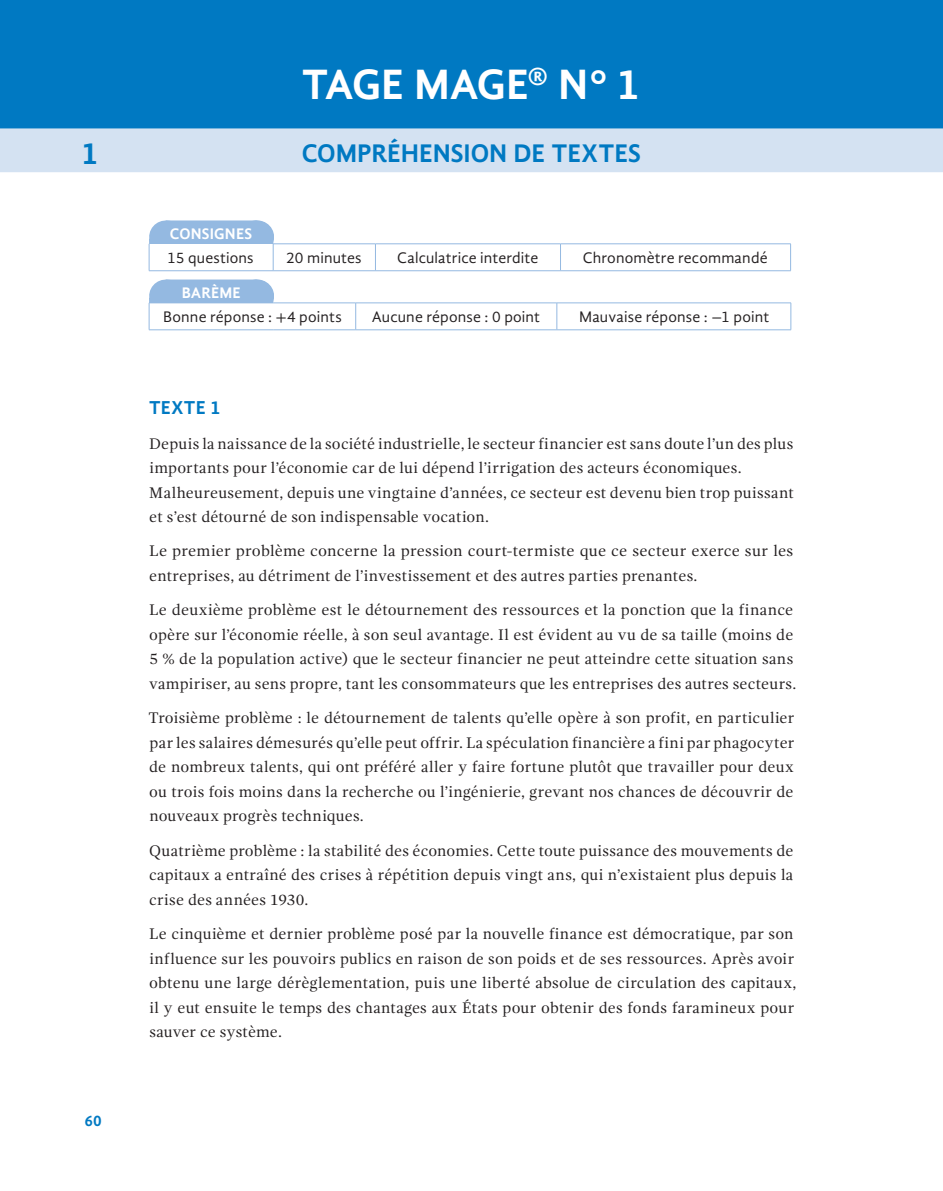
<style>
.page{position:relative;width:943px;height:1191px;background:#fff}
.page>*{position:absolute;margin:0;border:0;box-sizing:border-box;transform-origin:0 0}
.t1{font:700 43.75px "Gandhi Sans";letter-spacing:-.025em;color:#fff}
.t2{font:700 31.5px "Gandhi Sans";color:#0079c2}
.t3{font:700 26.25px "Gandhi Sans";letter-spacing:-.005em;color:#0079c2}
.t4{font:700 19.25px "Gandhi Sans";letter-spacing:-.005em;color:#0079c2}
.t5{font:15.75px/24.5px "Gandhi Serif";letter-spacing:.01em;color:#231f20}
.t6{font:15.75px/24.5px "Gandhi Sans";letter-spacing:.01em;color:#231f20}
.t7{font:700 15.75px "Gandhi Sans";letter-spacing:.01em;color:#fff}
.t8{font:700 15.75px "Gandhi Sans";color:#0079c2}
.s1{font-weight:700;color:#fff}
.s2{font-family:"STIX General"}
</style>
<div class="page">
<div style="left:0;top:0;width:943px;height:131px;background:#0079c2"></div>
<div style="left:0;top:128px;width:943px;height:44px;background:#d4e2f2"></div>
<svg style="left:149px;top:244px;width:1px;height:26px"></svg>
<hr style="left:273px;top:243px;width:102px;height:1px;background:#94b9e1">
<svg style="left:273px;top:244px;width:1px;height:26px"></svg>
<hr style="left:375px;top:243px;width:185px;height:1px;background:#94b9e1">
<svg style="left:375px;top:244px;width:1px;height:26px"></svg>
<hr style="left:560px;top:243px;width:230px;height:1px;background:#94b9e1">
<svg style="left:560px;top:244px;width:1px;height:26px"></svg>
<svg style="left:790px;top:244px;width:1px;height:26px"></svg>
<hr style="left:149px;top:270px;width:124px;height:1px;background:#94b9e1">
<hr style="left:273px;top:270px;width:102px;height:1px;background:#94b9e1">
<hr style="left:375px;top:270px;width:185px;height:1px;background:#94b9e1">
<hr style="left:560px;top:270px;width:230px;height:1px;background:#94b9e1">
<div style="left:166px;top:220px;width:90px;height:24px;background:#94b9e1"></div>
<svg style="left:211px;top:220px;width:46px;height:19px"></svg>
<div style="left:149px;top:239px;width:124px;height:5px;background:#94b9e1"></div>
<svg style="left:556px;top:303px;width:1px;height:26px"></svg>
<svg style="left:355px;top:303px;width:1px;height:26px"></svg>
<svg style="left:149px;top:303px;width:1px;height:26px"></svg>
<hr style="left:273px;top:302px;width:83px;height:1px;background:#94b9e1">
<hr style="left:356px;top:302px;width:201px;height:1px;background:#94b9e1">
<hr style="left:557px;top:302px;width:234px;height:1px;background:#94b9e1">
<svg style="left:790px;top:303px;width:1px;height:26px"></svg>
<hr style="left:149px;top:329px;width:124px;height:1px;background:#94b9e1">
<hr style="left:273px;top:329px;width:83px;height:1px;background:#94b9e1">
<hr style="left:356px;top:329px;width:201px;height:1px;background:#94b9e1">
<hr style="left:557px;top:329px;width:234px;height:1px;background:#94b9e1">
<div style="left:166px;top:279px;width:90px;height:24px;background:#94b9e1"></div>
<svg style="left:211px;top:279px;width:46px;height:19px"></svg>
<div style="left:149px;top:298px;width:124px;height:5px;background:#94b9e1"></div>
<h1 class="t1" style="left:301px;top:59px;width:340px">TAGE MAGE<sup>®</sup> N° 1</h1>
<h2 class="t2" style="left:81px;top:135px;width:19px">1</h2>
<h3 class="t3" style="left:302px;top:138px;width:340px">COMPRÉHENSION DE TEXTES</h3>
<p class="t7" style="left:170px;top:224px;width:84px">CONSIGNES</p>
<p class="t6" style="left:167px;top:246px;width:88px">15 questions</p>
<p class="t6" style="left:286px;top:246px;width:77px">20 minutes</p>
<p class="t6" style="left:397px;top:246px;width:143px">Calculatrice interdite</p>
<p class="t6" style="left:583px;top:246px;width:186px">Chronomètre recommandé</p>
<p class="t6" style="left:163px;top:280px;width:180px;text-indent:18px"><span class="s1">BARÈME<br></span>Bonne réponse : <span class="s2">+</span>4 points</p>
<p class="t6" style="left:372px;top:305px;width:170px">Aucune réponse : 0 point</p>
<p class="t6" style="left:579px;top:305px;width:192px">Mauvaise réponse : <span class="s2">−</span>1 point</p>
<p class="t8" style="left:84px;top:1112px;width:19px">60</p>
<p class="t4" style="left:149px;top:396px;width:73px">TEXTE 1</p>
<p class="t5" style="left:149px;top:431px;width:646px">Depuis la naissance de la société industrielle, le secteur financier est sans doute l’un des plus importants pour l’économie car de lui dépend l’irrigation des acteurs économiques.<br>Malheureusement, depuis une vingtaine d’années, ce secteur est devenu bien trop puissant et s’est détourné de son indispensable vocation.</p>
<p class="t5" style="left:149px;top:539px;width:645px">Le premier problème concerne la pression court-termiste que ce secteur exerce sur les entreprises, au détriment de l’investissement et des autres parties prenantes.</p>
<p class="t5" style="left:149px;top:598px;width:649px">Le deuxième problème est le détournement des ressources et la ponction que la finance opère sur l’économie réelle, à son seul avantage. Il est évident au vu de sa taille (moins de 5 % de la population active) que le secteur financier ne peut atteindre cette situation sans vampiriser, au sens propre, tant les consommateurs que les entreprises des autres secteurs.</p>
<p class="t5" style="left:149px;top:706px;width:647px;text-align:justify">Troisième problème : le détournement de talents qu’elle opère à son profit, en particulier par les salaires démesurés qu’elle peut offrir. La spéculation financière a fini par phagocyter de nombreux talents, qui ont préféré aller y faire fortune plutôt que travailler pour deux ou trois fois moins dans la recherche ou l’ingénierie, grevant nos chances de découvrir de nouveaux progrès techniques.</p>
<p class="t5" style="left:149px;top:838px;width:645px;text-align:justify">Quatrième problème : la stabilité des économies. Cette toute puissance des mouvements de capitaux a entraîné des crises à répétition depuis vingt ans, qui n’existaient plus depuis la crise des années 1930.</p>
<p class="t5" style="left:149px;top:921px;width:649px">Le cinquième et dernier problème posé par la nouvelle finance est démocratique, par son influence sur les pouvoirs publics en raison de son poids et de ses ressources. Après avoir obtenu une large dérèglementation, puis une liberté absolue de circulation des capitaux, il y eut ensuite le temps des chantages aux États pour obtenir des fonds faramineux pour sauver ce système.</p>
</div>
